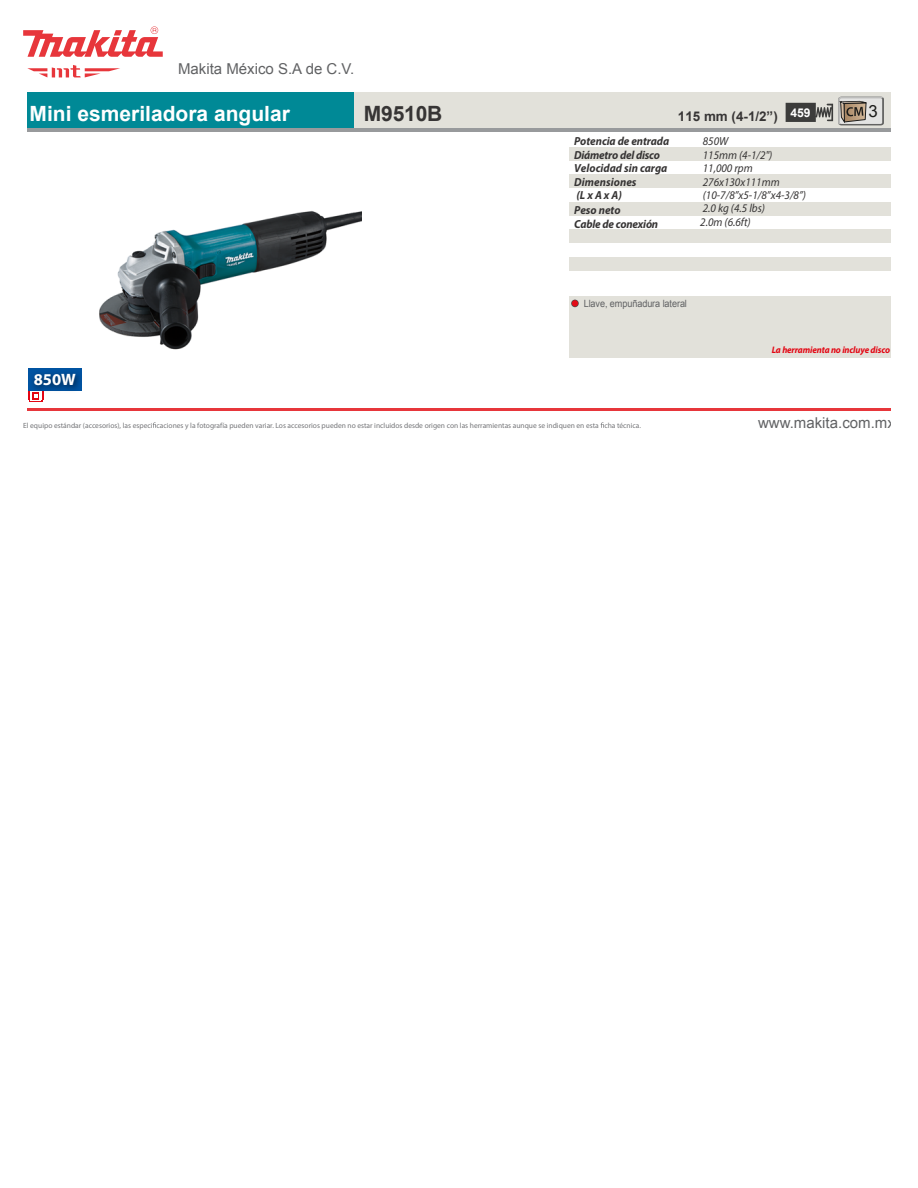
<style>
.page{position:relative;width:918px;height:1188px;background:#fff}
.page>*{position:absolute;margin:0;border:0;box-sizing:border-box;transform-origin:0 0}
.t1{font:700 21px "Arial";color:#fff}
.t2{font:700 21px "Arial";letter-spacing:-.01em;color:#373535}
.t3{font:16.8px "Arial";color:#1d1d1b}
.t4{font:700 16.5px "Myriad Pro";color:#fff}
.t5{font:15px "Arial";color:#616264}
.t6{font:700 13.35px "Arial";color:#373535}
.t7{font:700 12.15px "Arial";color:#fff}
.t8{font:italic 700 11.7px/13.5px "Myriad Pro";letter-spacing:-.005em;color:#373535;scale:.95 1}
.t9{font:italic 11.7px/13.4px "Myriad Pro";color:#373535;scale:.95 1}
.t10{font:10.05px "Arial";letter-spacing:-.01em;color:#616264;scale:.91 1}
.t11{font:italic 700 9.45px "Myriad Pro";letter-spacing:-.015em;color:#e30613;scale:.95 1}
.t12{font:7.5px "Myriad Pro";color:#747578}
</style>
<div class="page">
<img style="left:99px;top:211px;width:262px;height:139px">
<div style="left:569px;top:296px;width:322px;height:61px;background:#e2e1da"></div>
<div style="left:569px;top:147px;width:322px;height:14px;background:#e2e1da"></div>
<div style="left:569px;top:175px;width:322px;height:13px;background:#e2e1da"></div>
<div style="left:569px;top:202px;width:322px;height:14px;background:#e2e1da"></div>
<div style="left:569px;top:229px;width:322px;height:14px;background:#e2e1da"></div>
<div style="left:569px;top:257px;width:322px;height:13px;background:#e2e1da"></div>
<hr style="left:27px;top:409px;width:864px;height:2px;background:#e7363b">
<div style="left:27px;top:92px;width:864px;height:36px;background:#008996"></div>
<div style="left:355px;top:92px;width:536px;height:36px;background:#e2e1da"></div>
<hr style="left:27px;top:128px;width:864px;height:3px;background:#989a9c">
<svg style="left:572px;top:300px;width:6px;height:6px"></svg>
<svg style="left:153px;top:422px;width:3px;height:6px"></svg>
<svg style="left:601px;top:422px;width:3px;height:6px"></svg>
<svg style="left:23px;top:26px;width:140px;height:31px"></svg>
<svg style="left:27px;top:65px;width:93px;height:12px"></svg>
<svg style="left:29px;top:399px;width:14px;height:3px"></svg>
<img style="left:28px;top:368px;width:54px;height:31px">
<img style="left:28px;top:390px;width:15px;height:9px">
<svg style="left:30px;top:391px;width:11px;height:8px"></svg>
<img style="left:28px;top:369px;width:53px;height:21px">
<svg style="left:786px;top:97px;width:98px;height:28px"></svg>
<h3 class="t5" style="left:178px;top:59px;width:178px">Makita México S.A de C.V.</h3>
<h1 class="t1" style="left:30px;top:100px;width:262px">Mini esmeriladora angular</h1>
<h1 class="t2" style="left:364px;top:100px;width:80px">M9510B</h1>
<h3 class="t4" style="left:34px;top:369px;width:44px">850W</h3>
<h3 class="t8" style="left:574px;top:134px;width:102px">Potencia de entrada<br>Diámetro del disco<br>Velocidad sin carga<br>Dimensiones<br>(L x A x A)</h3>
<h3 class="t8" style="left:574px;top:203px;width:90px">Peso neto<br>Cable de conexión</h3>
<h3 class="t6" style="left:678px;top:107px;width:101px">115 mm (4-1/2”)</h3>
<h3 class="t7" style="left:791px;top:104px;width:22px">459</h3>
<h2 class="t3" style="left:869px;top:100px;width:11px">3</h2>
<h3 class="t9" style="left:703px;top:134px;width:110px">850W<br>115mm (4-1/2")<br>11,000 rpm<br>276x130x111mm (10-7/8”x5-1/8”x4-3/8”)<br>2.0 kg (4.5 lbs)</h3>
<h3 class="t9" style="left:700px;top:215px;width:55px">2.0m (6.6ft)</h3>
<h3 class="t10" style="left:584px;top:297px;width:115px">Llave, empuñadura lateral</h3>
<p class="t11" style="left:772px;top:344px;width:126px">La herramienta no incluye disco</p>
<p class="t12" style="left:23px;top:421px;width:619px">El equipo estándar (accesorios), las especi caciones y la fotografía pueden variar. Los accesorios pueden no estar incluidos desde origen con las herramientas aunque se indiquen en esta cha técnica.</p>
<h3 class="t5" style="left:758px;top:413px;width:138px">www.makita.com.mx</h3>
</div>
